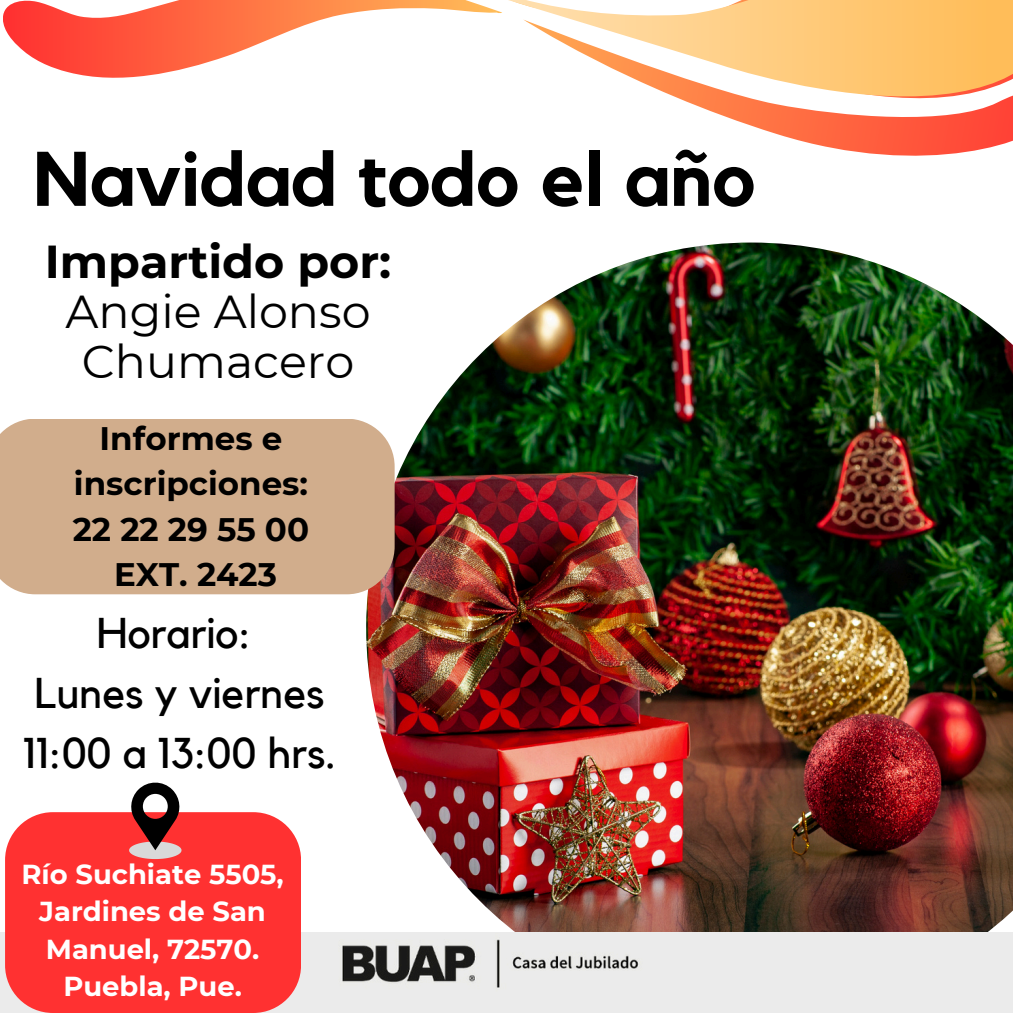
<style>
.page{position:relative;width:1013px;height:1013px;background:#fff}
.page>*{position:absolute;margin:0;border:0;box-sizing:border-box;transform-origin:0 0}
.t1{font:700 76.25px "Kollektif";color:#000}
.t2{font:46px/50px "Montserrat";color:#000;text-align:center}
.t3{font:42.88px/60px "Kollektif";color:#000;text-align:center}
.t4{font:700 32.5px/45.4px "Montserrat";color:#000;text-align:center}
.t5{font:700 27.38px/37.5px "Montserrat";color:#fff;text-align:center}
.s1{font-weight:700}
</style>
<div class="page">
<svg style="left:3px;top:0;width:51px;height:68px;fill:#ff3a34"></svg>
<svg style="left:54px;top:0;width:958px;height:78px"></svg>
<svg style="left:523px;top:20px;width:489px;height:136px"></svg>
<img style="left:366px;top:242px;width:646px;height:690px">
<img style="left:0;top:932px;width:1012px;height:80px">
<div style="left:5px;top:812px;width:296px;height:200px;background:#ff3131;border-radius:48px"></div>
<svg style="left:129px;top:782px;width:53px;height:77px"></svg>
<div style="left:0;top:418px;width:394px;height:176px;background:#d1ad8c"></div>
<h2 class="t1" style="left:34px;top:144px;width:723px">Navidad todo el año</h2>
<p class="t2" style="left:45px;top:236px;width:348px"><span class="s1">Impartido por:<br></span>Angie Alonso<br>Chumacero</p>
<p class="t4" style="left:73px;top:415px;width:238px">Informes e inscripciones:<br>22 22 29 55 00<br>EXT. 2423</p>
<h1 class="t3" style="left:23px;top:604px;width:314px">Horario:<br>Lunes y viernes<br>11:00 a 13:00 hrs.</h1>
<h2 class="t5" style="left:21px;top:855px;width:264px">Río Suchiate 5505,<br>Jardines de San<br>Manuel, 72570.<br>Puebla, Pue.</h2>
</div>
